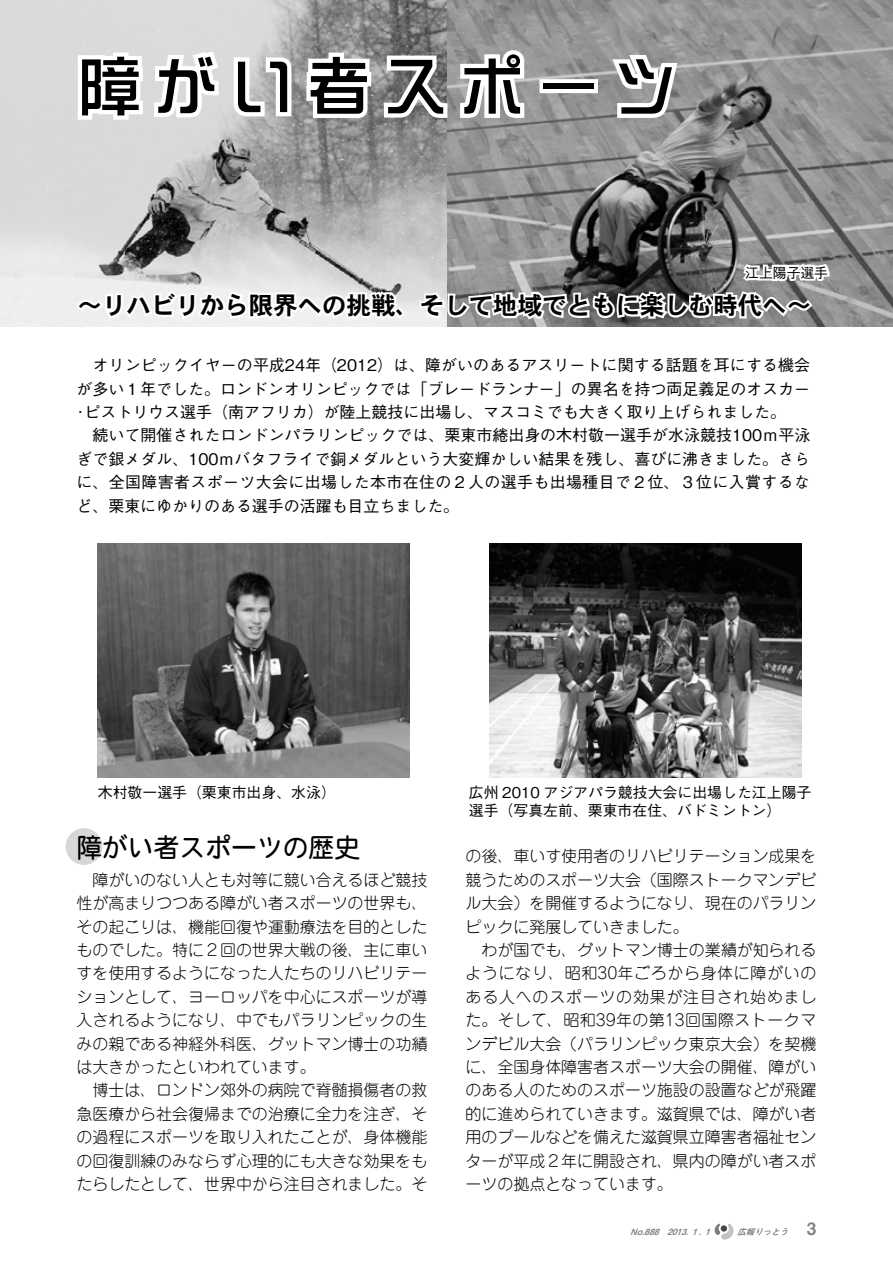
<style>
.page{position:relative;width:893px;height:1263px;background:#fff}
.page>*{position:absolute;margin:0;border:0;box-sizing:border-box;transform-origin:0 0}
.t1{font:63.75px "DF So Gei Std W5";letter-spacing:.2em;color:#000}
.t2{font:26.55px "DFHS Maru Gothic Std W4";color:#000}
.t3{font:24.45px "DFHS Gothic Std W7";color:#000}
.t4{font:300 15.9px/23.4px "Jun 101 Pro";color:#000}
.t5{font:500 15.9px/23.4px "Gothic BBB Pro";letter-spacing:.005em;color:#000}
.t6{font:500 14.85px/18px "Gothic BBB Pro";color:#000}
.t7{font:500 13.8px "Gothic BBB Pro";color:#000}
.t8{font:italic 8.55px "Midashi Go Pro MB31";color:#7d7d7d}
.s1{font-style:normal;font-size:16.95px}
</style>
<div class="page">
<svg style="left:714px;top:1223px;width:20px;height:17px"></svg>
<img style="left:1px;top:0;width:446px;height:326px">
<img style="left:447px;top:0;width:446px;height:326px">
<svg style="left:74px;top:46px;width:149px;height:78px"></svg>
<svg style="left:229px;top:53px;width:67px;height:70px"></svg>
<svg style="left:302px;top:46px;width:229px;height:78px"></svg>
<svg style="left:606px;top:51px;width:76px;height:71px"></svg>
<div style="left:66px;top:828px;width:36px;height:37px;background:#d7d7d7;border-radius:50%"></div>
<img style="left:489px;top:543px;width:312px;height:234px">
<img style="left:97px;top:544px;width:312px;height:233px">
<svg style="left:73px;top:227px;width:759px;height:99px"></svg>
<p class="t1" style="left:78px;top:52px;width:601px">障がい者スポーツ</p>
<p class="t7" style="left:745px;top:262px;width:84px">江上陽子選手</p>
<p class="t3" style="left:78px;top:292px;width:735px">～リハビリから限界への挑戦、そして地域でともに楽しむ時代へ～</p>
<p class="t5" style="left:77px;top:352px;width:735px;text-indent:16px">オリンピックイヤーの平成24年（2012）は、障がいのあるアスリートに関する話題を耳にする機会が多い１年でした。ロンドンオリンピックでは「ブレードランナー」の異名を持つ両足義足のオスカー･ピストリウス選手（南アフリカ）が陸上競技に出場し、マスコミでも大きく取り上げられました。<br>　続いて開催されたロンドンパラリンピックでは、栗東市綣出身の木村敬一選手が水泳競技100ｍ平泳ぎで銀メダル、100ｍバタフライで銅メダルという大変輝かしい結果を残し、喜びに沸きました。さらに、全国障害者スポーツ大会に出場した本市在住の２人の選手も出場種目で２位、３位に入賞するなど、栗東にゆかりのある選手の活躍も目立ちました。</p>
<p class="t6" style="left:98px;top:781px;width:240px">木村敬一選手（栗東市出身、水泳）</p>
<p class="t6" style="left:469px;top:781px;width:344px">広州 2010 アジアパラ競技大会に出場した江上陽子選手（写真左前、栗東市在住、バドミントン）</p>
<p class="t2" style="left:77px;top:833px;width:285px">障がい者スポーツの歴史</p>
<p class="t4" style="left:77px;top:866px;width:352px;text-indent:16px">障がいのない人とも対等に競い合えるほど競技性が高まりつつある障がい者スポーツの世界も、その起こりは、機能回復や運動療法を目的としたものでした。特に２回の世界大戦の後、主に車いすを使用するようになった人たちのリハビリテーションとして、ヨーロッパを中心にスポーツが導入されるようになり、中でもパラリンピックの生みの親である神経外科医、グットマン博士の功績は大きかったといわれています。<br>　博士は、ロンドン郊外の病院で脊髄損傷者の救急医療から社会復帰までの治療に全力を注ぎ、その過程にスポーツを取り入れたことが、身体機能の回復訓練のみならず心理的にも大きな効果をもたらしたとして、世界中から注目されました。そ</p>
<p class="t4" style="left:466px;top:843px;width:352px">の後、車いす使用者のリハビリテーション成果を競うためのスポーツ大会（国際ストークマンデビル大会）を開催するようになり、現在のパラリンピックに発展していきました。<br>　わが国でも、グットマン博士の業績が知られるようになり、昭和30年ごろから身体に障がいのある人へのスポーツの効果が注目され始めました。そして、昭和39年の第13回国際ストークマンデビル大会（パラリンピック東京大会）を契機に、全国身体障害者スポーツ大会の開催、障がいのある人のためのスポーツ施設の設置などが飛躍的に進められていきます。滋賀県では、障がい者用のプールなどを備えた滋賀県立障害者福祉センターが平成２年に開設され、県内の障がい者スポーツの拠点となっています。</p>
<p class="t8" style="left:630px;top:1225px;width:188px">No.888　2013. １. １　　　広報りっとう <span class="s1">3</span></p>
</div>
